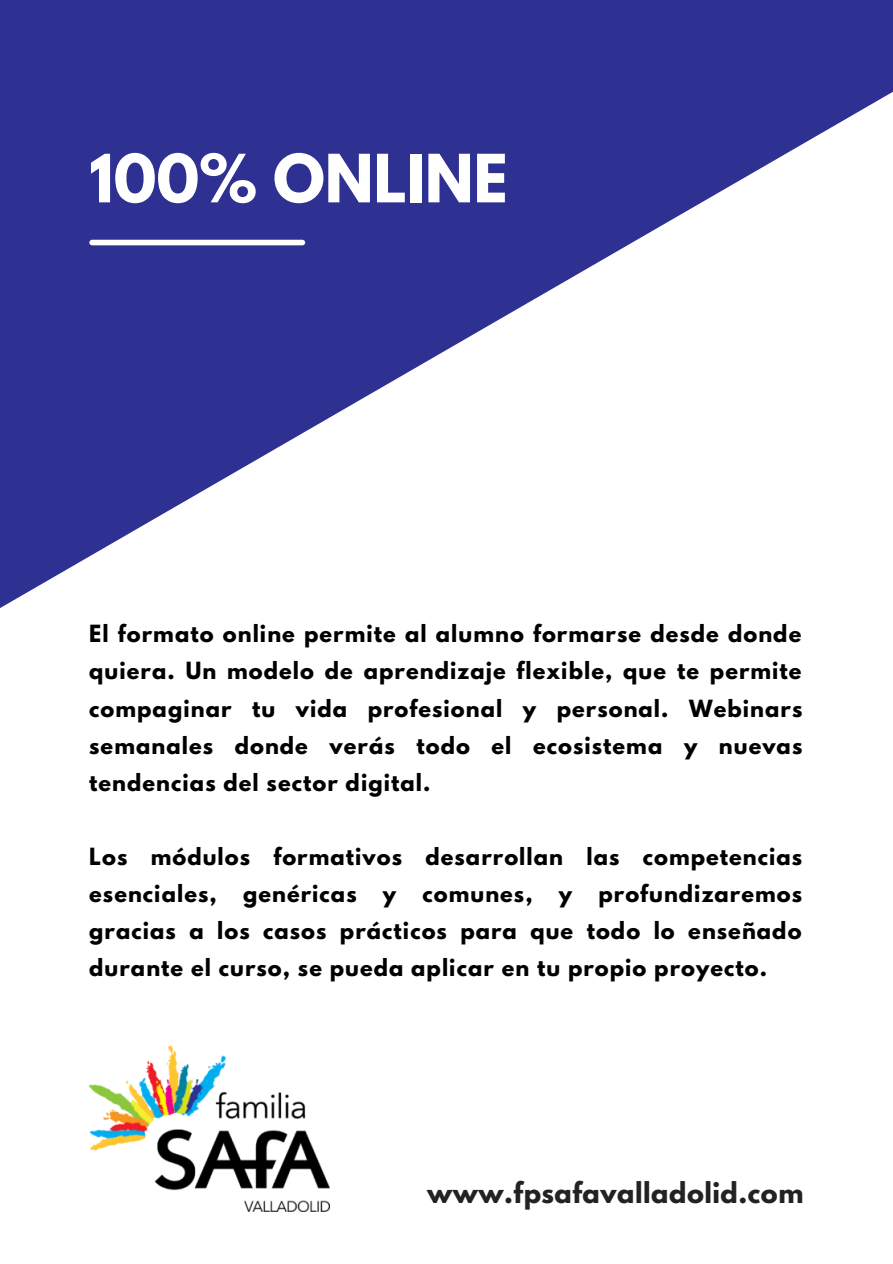
<style>
.page{position:relative;width:893px;height:1264px;background:#fff}
.page>*{position:absolute;margin:0;border:0;box-sizing:border-box;transform-origin:0 0}
.t1{font:700 58.95px/66.3px "League Spartan";color:#fff}
.t2{font:700 25.5px "League Spartan";letter-spacing:.02em;color:#222}
.t3{font:700 21px/37px "League Spartan";letter-spacing:.05em;color:#000;text-align:justify}
</style>
<div class="page">
<svg style="left:0;top:0;width:892px;height:608px;fill:#2e3192"></svg>
<div style="left:92px;top:240px;width:210px;height:5px;background:#fff"></div>
<img style="left:89px;top:1046px;width:241px;height:165px">
<h1 class="t1" style="left:89px;top:132px;width:403px">POR QUE<br>ESTUDIAR EN</h1>
<h1 class="t1" style="left:89px;top:153px;width:420px">100% ONLINE</h1>
<p class="t3" style="left:89px;top:618px;width:714px">El formato online permite al alumno formarse desde donde quiera. Un modelo de aprendizaje flexible, que te permite compaginar tu vida profesional y personal. Webinars semanales donde verás todo el ecosistema y nuevas tendencias del sector digital.</p>
<p class="t3" style="left:89px;top:840px;width:714px">Los módulos formativos desarrollan las competencias esenciales,</p>
<p class="t3" style="left:89px;top:877px;width:714px;text-indent:509px">profundizaremos gracias a los casos prácticos para que todo lo enseñado durante el curso, se pueda aplicar en tu propio proyecto.</p>
<p class="t3" style="left:243px;top:877px;width:115px">genéricas</p>
<p class="t3" style="left:383px;top:877px;width:15px">y</p>
<p class="t3" style="left:422px;top:877px;width:112px">comunes,</p>
<p class="t3" style="left:559px;top:877px;width:15px">y</p>
<p class="t2" style="left:427px;top:1180px;width:377px">www.fpsafavalladolid.com</p>
</div>
